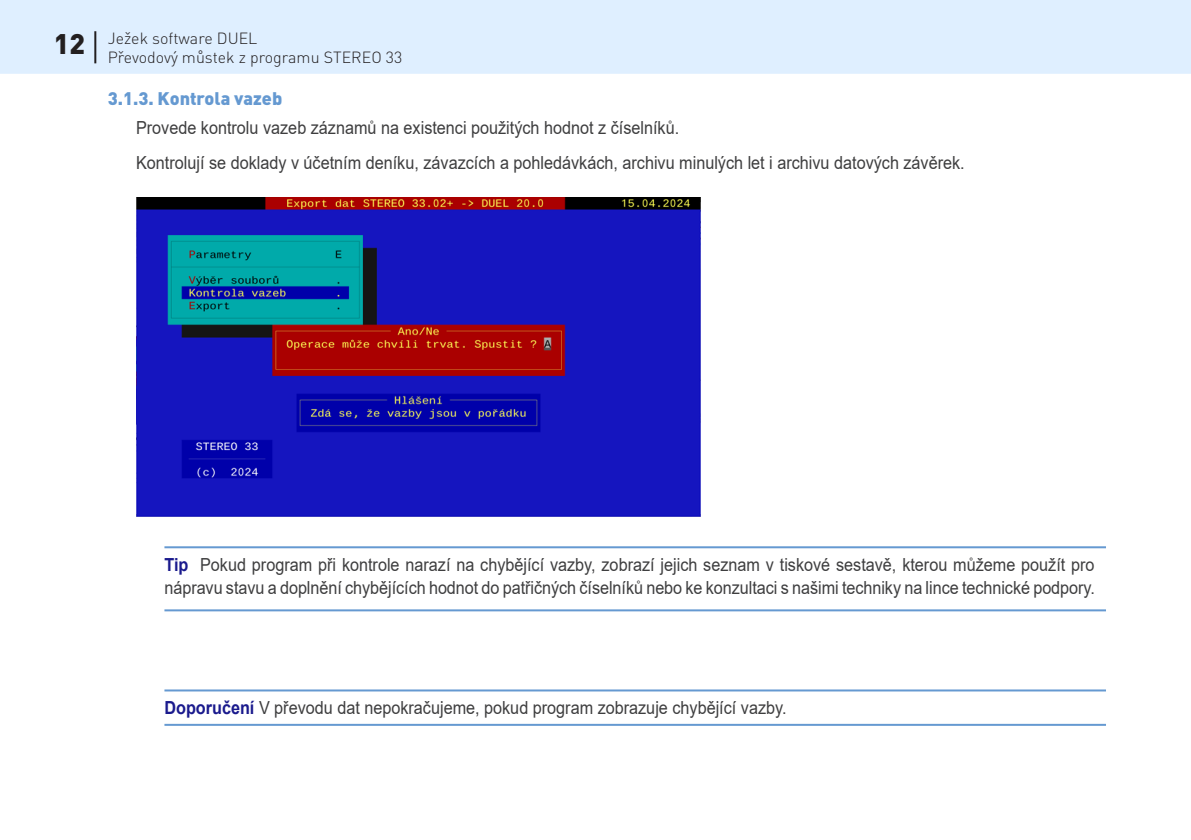
<style>
.page{position:relative;width:1191px;height:840px;background:#fff}
.page>*{position:absolute;margin:0;border:0;box-sizing:border-box;transform-origin:0 0}
.t1{font:18px/34.4px "Arial";color:#3e3e3f;scale:.9 1}
.t2{font:900 18px "DINCE";color:#6599d1}
.t3{font:300 16px/19.2px "DINCE";color:#231f20}
.s1{font-weight:900;font-size:28px}
.s2{font-weight:700;color:#1a1a8d}
</style>
<div class="page">
<div style="left:0;top:0;width:1191px;height:74px;background:#dfefff"></div>
<hr style="left:94px;top:31px;width:2px;height:32px;background:#231f20">
<hr style="left:164px;top:546px;width:942px;height:2px;background:#6599d1">
<hr style="left:164px;top:609px;width:942px;height:2px;background:#6599d1">
<hr style="left:164px;top:689px;width:942px;height:2px;background:#6599d1">
<hr style="left:164px;top:723px;width:942px;height:2px;background:#6599d1">
<img style="left:136px;top:197px;width:564px;height:319px">
<p class="t3" style="left:108px;top:28px;width:296px;text-indent:-54px"><span class="s1">12</span> Ježek software DUEL<br>Převodový můstek z programu STEREO 33</p>
<p class="t2" style="left:108px;top:87px;width:176px">3.1.3. Kontrola vazeb</p>
<p class="t1" style="left:136px;top:110px;width:922px">Provede kontrolu vazeb záznamů na existenci použitých hodnot z číselníků.<br>Kontrolují se doklady v účetním deníku, závazcích a pohledávkách, archivu minulých let i archivu datových závěrek.</p>
<p class="t1" style="left:164px;top:552px;width:1035px;line-height:23px"><span class="s2">Tip</span> Pokud program při kontrole narazí na chybějící vazby, zobrazí jejich seznam v tiskové sestavě, kterou můžeme použít pro nápravu stavu a doplnění chybějících hodnot do patřičných číselníků nebo ke konzultaci s našimi techniky na lince technické podpory.</p>
<p class="t1" style="left:164px;top:690px;width:692px"><span class="s2">Doporučení</span> V převodu dat nepokračujeme, pokud program zobrazuje chybějící vazby.</p>
</div>
